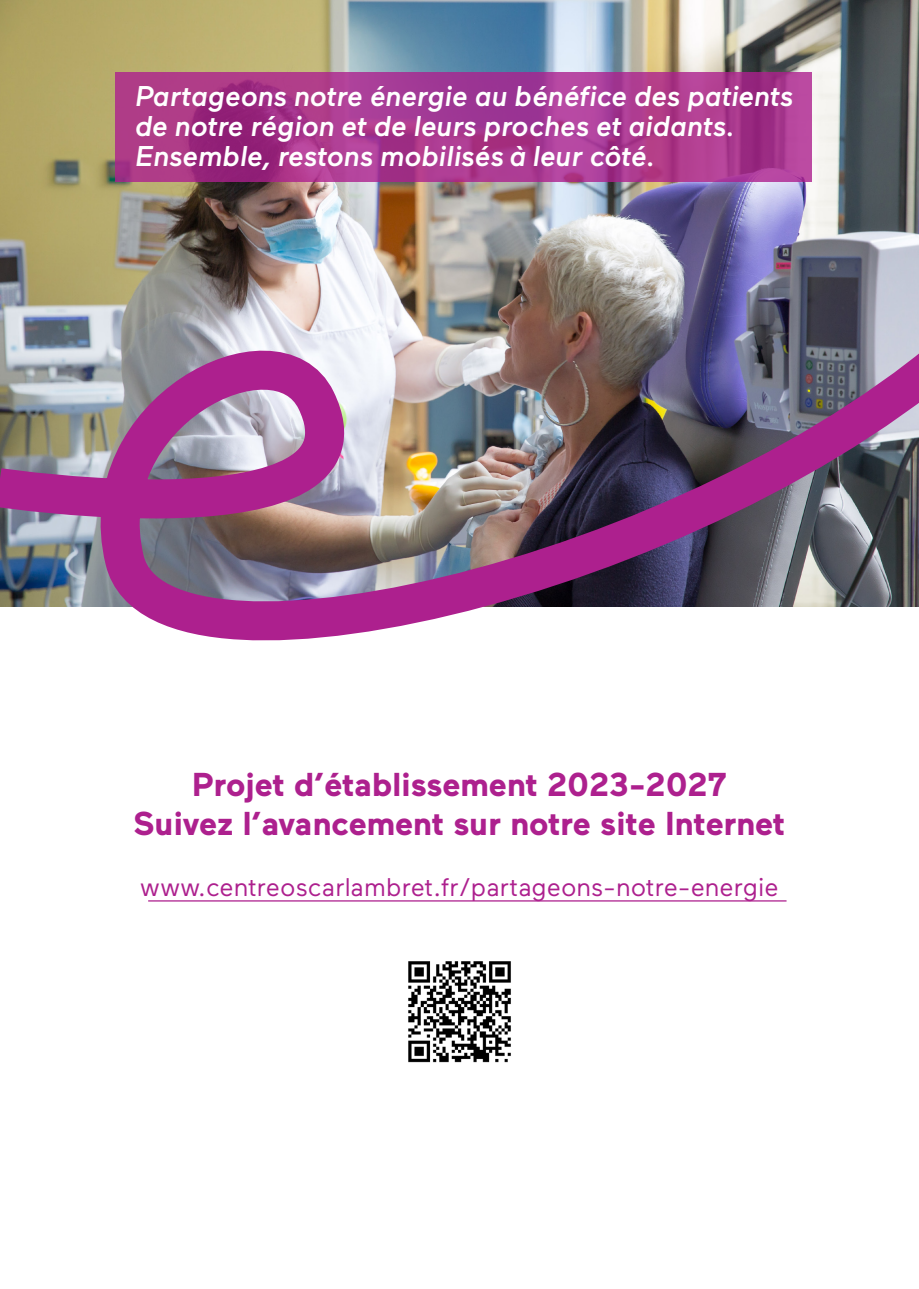
<style>
.page{position:relative;width:919px;height:1289px;background:#fff}
.page>*{position:absolute;margin:0;border:0;box-sizing:border-box;transform-origin:0 0}
.t1{font:700 33px "Maax";color:#ad208e}
.t2{font:italic 500 28.5px/30px "Maax";color:#fff}
.t3{font:25.5px "Maax";color:#ad208e}
</style>
<div class="page">
<img style="left:0;top:0;width:918px;height:252px">
<svg style="left:115px;top:72px;width:696px;height:110px"></svg>
<hr style="left:148px;top:900px;width:638px;height:1px;background:#ad208e">
<img style="left:0;top:252px;width:918px;height:389px">
<img style="left:408px;top:961px;width:103px;height:102px">
<p class="t2" style="left:135px;top:81px;width:659px">Partageons notre énergie au bénéfice des patients de notre région et de leurs proches et aidants.</p>
<p class="t2" style="left:135px;top:141px;width:522px">Ensemble, restons mobilisés à leur côté.</p>
<p class="t1" style="left:192px;top:766px;width:536px">Projet d’établissement 2023-2027</p>
<p class="t1" style="left:134px;top:805px;width:653px">Suivez l’avancement sur notre site Internet</p>
<p class="t3" style="left:140px;top:873px;width:639px">www.centreoscarlambret.fr/partageons-notre-energie</p>
</div>
